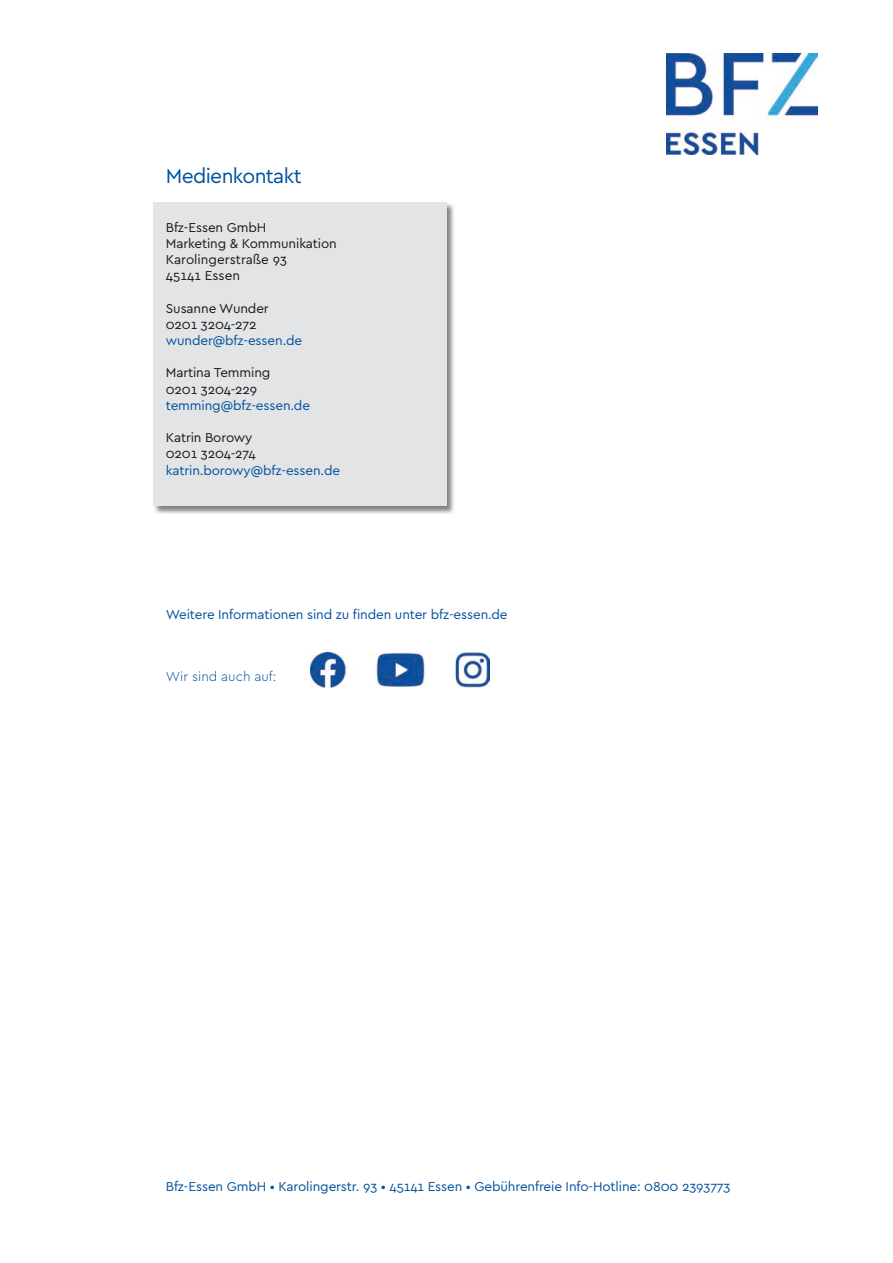
<style>
.page{position:relative;width:893px;height:1263px;background:#fff}
.page>*{position:absolute;margin:0;border:0;box-sizing:border-box;transform-origin:0 0}
.t1{font:21px "Cera Pro";letter-spacing:-.03em;color:#00519e}
.t2{font:13.5px "Cera Pro";letter-spacing:-.01em;color:#00519e}
.t3{font:13.5px/16.2px "Cera Pro";letter-spacing:-.01em;color:#1a171c}
.t4{font:300 13.5px "Cera Pro";color:#00519e}
</style>
<div class="page">
<div style="left:153px;top:202px;width:302px;height:313px;background:#1a171c;opacity:.55"></div>
<div style="left:153px;top:202px;width:293px;height:304px;background:#e3e4e5"></div>
<img style="left:667px;top:54px;width:150px;height:101px">
<img style="left:310px;top:652px;width:179px;height:35px">
<p class="t1" style="left:166px;top:162px;width:137px">Medienkontakt</p>
<p class="t3" style="left:166px;top:218px;width:102px">Bfz-Essen GmbH</p>
<p class="t3" style="left:166px;top:234px;width:172px">Marketing &amp; Kommunikation<br>Karolingerstraße 93<br>45141 Essen</p>
<p class="t3" style="left:166px;top:299px;width:104px">Susanne Wunder</p>
<p class="t3" style="left:166px;top:315px;width:92px">0201 3204-272</p>
<p class="t2" style="left:166px;top:331px;width:138px">wunder@bfz-essen.de</p>
<p class="t3" style="left:166px;top:364px;width:106px">Martina Temming</p>
<p class="t3" style="left:166px;top:380px;width:93px">0201 3204-229</p>
<p class="t2" style="left:166px;top:396px;width:146px">temming@bfz-essen.de</p>
<p class="t3" style="left:166px;top:429px;width:88px">Katrin Borowy</p>
<p class="t3" style="left:166px;top:445px;width:91px">0201 3204-274</p>
<p class="t2" style="left:166px;top:461px;width:176px">katrin.borowy@bfz-essen.de</p>
<p class="t2" style="left:166px;top:605px;width:343px">Weitere Informationen sind zu finden unter bfz-essen.de</p>
<p class="t4" style="left:166px;top:667px;width:112px">Wir sind auch auf:</p>
<p class="t2" style="left:166px;top:1177px;width:566px">Bfz-Essen GmbH • Karolingerstr. 93 • 45141 Essen • Gebührenfreie Info-Hotline: 0800 2393773</p>
</div>
